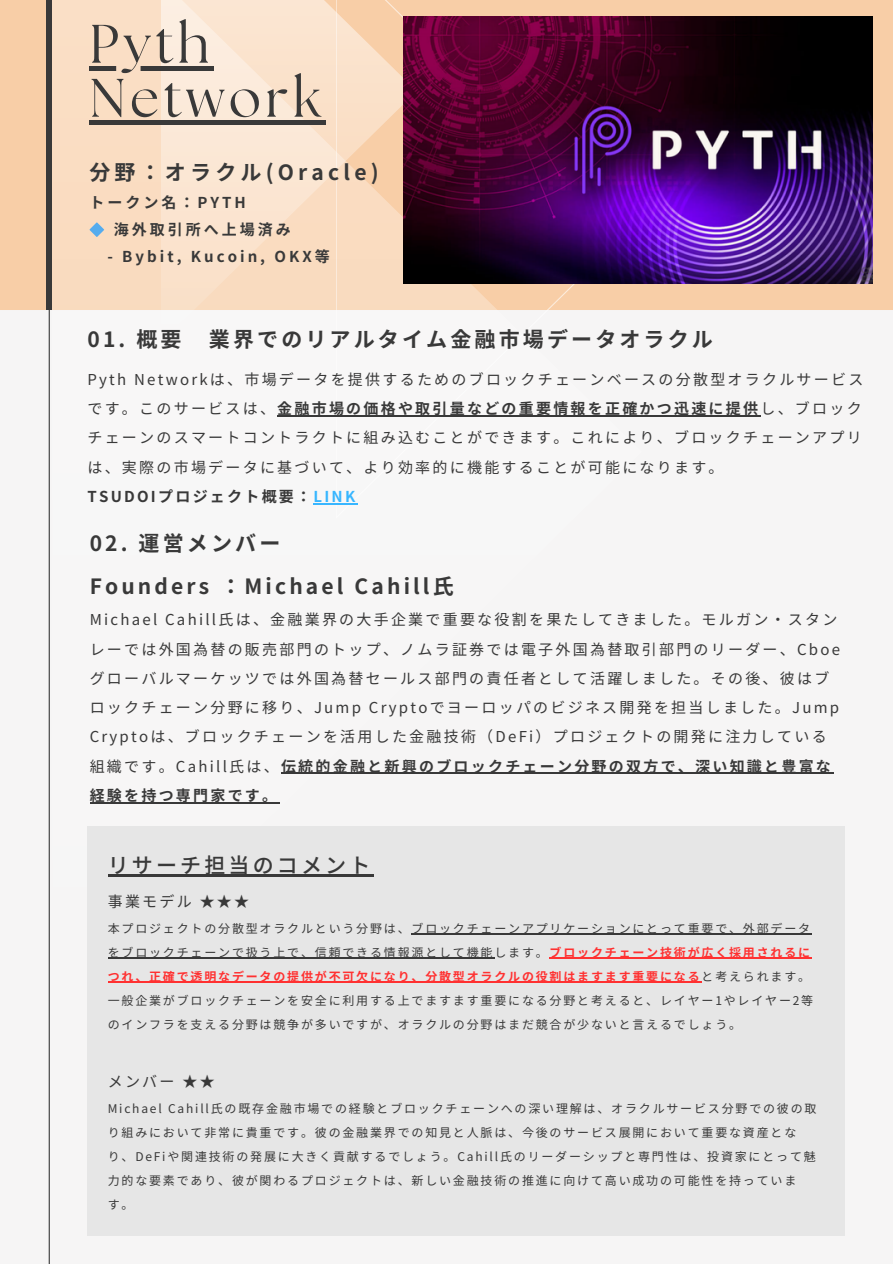
<style>
.page{position:relative;width:893px;height:1264px;background:#fff}
.page>*{position:absolute;margin:0;border:0;box-sizing:border-box;transform-origin:0 0}
.t1{font:54px/54px "The Seasons";letter-spacing:.08em;color:#393939}
.t2{font:700 21px "Noto Sans JP";letter-spacing:.15em;color:#393939}
.t3{font:700 21px "Noto Sans JP";letter-spacing:.2em;color:#393939}
.t4{font:500 21px "Noto Sans JP";letter-spacing:.15em;color:#393939}
.t5{font:15px/29.2px "Noto Sans JP";letter-spacing:.15em;color:#393939;text-align:justify}
.t6{font:700 15px "Noto Sans JP";letter-spacing:.2em;color:#393939}
.t7{font:700 15px "Noto Sans JP";letter-spacing:.15em;color:#393939}
.t8{font:12px/24px "Noto Sans JP";letter-spacing:.15em;color:#393939}
.s1{font-weight:700}
.s2{color:#38b6ff}
.s3{font-weight:700;color:#ff3131}
</style>
<div class="page">
<div style="left:0;top:0;width:892px;height:1263px;background:#f6f5f5"></div>
<div style="left:0;top:0;width:892px;height:310px;background:#f8cea7"></div>
<svg style="left:52px;top:0;width:590px;height:804px"></svg>
<svg style="left:161px;top:0;width:175px;height:342px;background:#fae5d3"></svg>
<svg style="left:336px;top:0;width:289px;height:518px"></svg>
<div style="left:46px;top:0;width:6px;height:310px;background:#393939"></div>
<hr style="left:49px;top:0;width:1px;height:1263px;background:#393939">
<img style="left:404px;top:17px;width:468px;height:266px">
<div style="left:87px;top:826px;width:757px;height:409px;background:#e6e6e6"></div>
<svg style="left:89px;top:66px;width:124px;height:5px"></svg>
<div style="left:89px;top:120px;width:236px;height:5px;background:#393939"></div>
<hr style="left:277px;top:415px;width:483px;height:1px;background:#393939">
<hr style="left:313px;top:503px;width:44px;height:1px;background:#38b6ff">
<hr style="left:281px;top:772px;width:552px;height:2px;background:#393939">
<hr style="left:90px;top:802px;width:189px;height:1px;background:#393939">
<hr style="left:108px;top:874px;width:265px;height:2px;background:#393939">
<hr style="left:411px;top:933px;width:401px;height:1px;background:#393939">
<hr style="left:108px;top:957px;width:386px;height:1px;background:#393939">
<hr style="left:549px;top:957px;width:263px;height:1px;background:#ff3131">
<hr style="left:108px;top:981px;width:593px;height:1px;background:#ff3131">
<svg style="left:90px;top:222px;width:14px;height:15px"></svg>
<p class="t1" style="left:89px;top:20px;width:233px">Pyth<br>Network</p>
<p class="t3" style="left:89px;top:156px;width:291px">分野：オラクル(Oracle)</p>
<p class="t6" style="left:89px;top:191px;width:158px">トークン名：PYTH</p>
<p class="t6" style="left:114px;top:218px;width:178px">海外取引所へ上場済み</p>
<p class="t6" style="left:107px;top:245px;width:224px">- Bybit, Kucoin, OKX等</p>
<p class="t2" style="left:87px;top:322px;width:96px">01. 概要</p>
<p class="t2" style="left:209px;top:322px;width:505px">業界でのリアルタイム金融市場データオラクル</p>
<p class="t5" style="left:87px;top:364px;width:777px">Pyth Networkは、市場データを提供するためのブロックチェーンベースの分散型オラクルサービスです。このサービスは、<span class="s1">金融市場の価格や取引量などの重要情報を正確かつ迅速に提供</span>し、ブロックチェーンのスマートコントラクトに組み込むことができます。これにより、ブロックチェーンアプリは、実際の市場データに基づいて、より効率的に機能することが可能になります。</p>
<p class="t7" style="left:87px;top:484px;width:269px">TSUDOIプロジェクト概要：<span class="s2">LINK</span></p>
<p class="t2" style="left:90px;top:526px;width:192px">02. 運営メンバー</p>
<p class="t2" style="left:90px;top:569px;width:364px">Founders ：Michael Cahill氏</p>
<p class="t5" style="left:90px;top:604px;width:751px;text-align:left">Michael Cahill氏は、金融業界の大手企業で重要な役割を果たしてきました。モルガン・スタンレーでは外国為替の販売部門のトップ、ノムラ証券では電子外国為替取引部門のリーダー、Cboeグローバルマーケッツでは外国為替セールス部門の責任者として活躍しました。その後、彼はブロックチェーン分野に移り、Jump Cryptoでヨーロッパのビジネス開発を担当しました。Jump Cryptoは、ブロックチェーンを活用した金融技術（DeFi）プロジェクトの開発に注力している組織です。Cahill氏は、<span class="s1">伝統的金融と新興のブロックチェーン分野の双方で、深い知識と豊富な経験を持つ専門家です。</span></p>
<p class="t4" style="left:108px;top:848px;width:264px">リサーチ担当のコメント</p>
<p class="t5" style="left:108px;top:885px;width:143px">事業モデル ★★★</p>
<p class="t8" style="left:108px;top:915px;width:707px">本プロジェクトの分散型オラクルという分野は、ブロックチェーンアプリケーションにとって重要で、外部データをブロックチェーンで扱う上で、信頼できる情報源として機能します。<span class="s3">ブロックチェーン技術が広く採用されるにつれ、正確で透明なデータの提供が不可欠になり、分散型オラクルの役割はますます重要になる</span>と考えられます。一般企業がブロックチェーンを安全に利用する上でますます重要になる分野と考えると、レイヤー1やレイヤー2等のインフラを支える分野は競争が多いですが、オラクルの分野はまだ競合が少ないと言えるでしょう。</p>
<p class="t5" style="left:108px;top:1065px;width:108px">メンバー ★★</p>
<p class="t8" style="left:108px;top:1095px;width:710px">Michael Cahill氏の既存金融市場での経験とブロックチェーンへの深い理解は、オラクルサービス分野での彼の取り組みにおいて非常に貴重です。彼の金融業界での知見と人脈は、今後のサービス展開において重要な資産とな<br>り、DeFiや関連技術の発展に大きく貢献するでしょう。Cahill氏のリーダーシップと専門性は、投資家にとって魅力的な要素であり、彼が関わるプロジェクトは、新しい金融技術の推進に向けて高い成功の可能性を持っていま<br>す。</p>
</div>
